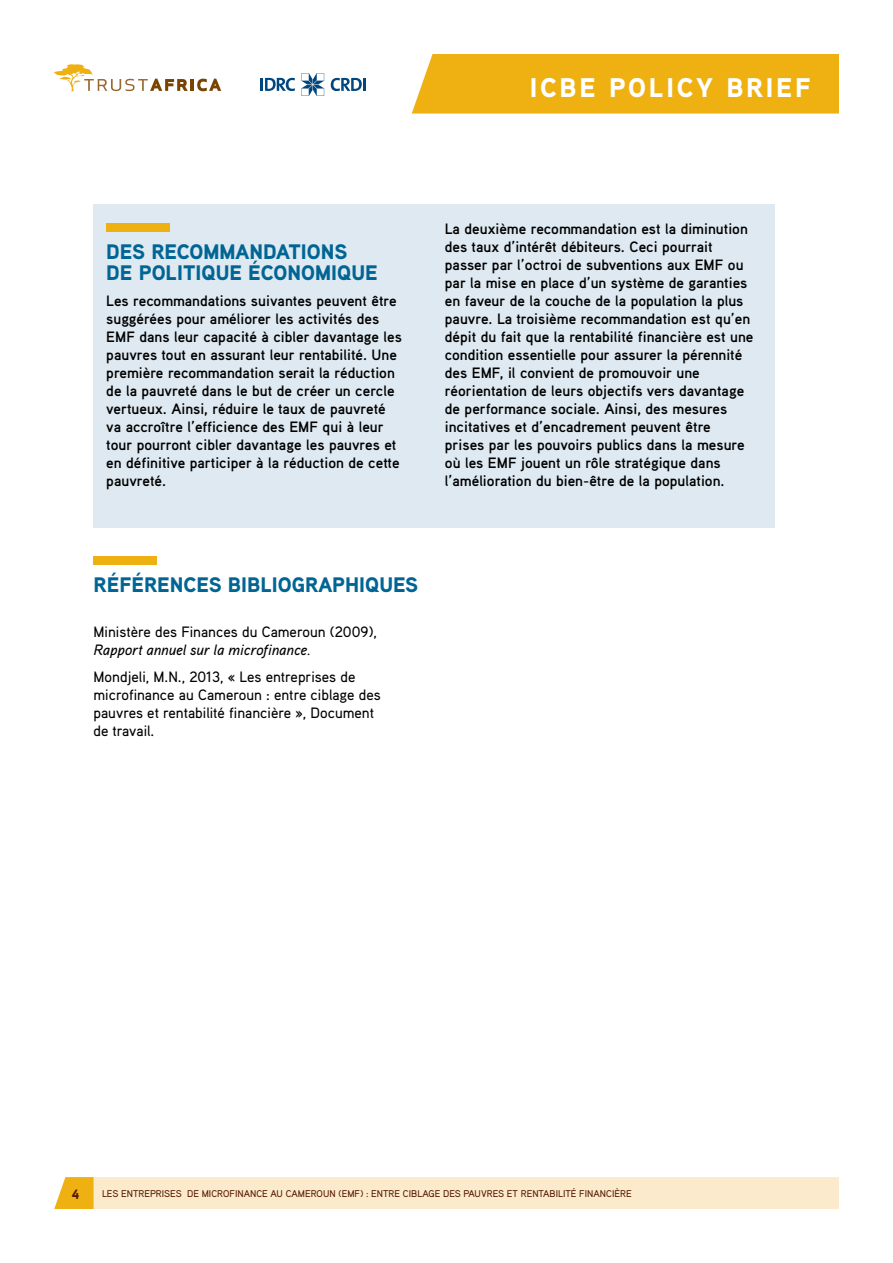
<style>
.page{position:relative;width:893px;height:1263px;background:#fff}
.page>*{position:absolute;margin:0;border:0;box-sizing:border-box;transform-origin:0 0}
.t1{font:900 27px "Aaux Pro";letter-spacing:.1em;color:#fff}
.t2{font:900 21px/21px "Aaux Pro";color:#006594}
.t3{font:700 15px/18px "Aaux Pro";color:#000}
.t4{font:500 15px/18px "Aaux Pro";color:#000}
.t5{font:italic 500 15px "Aaux Pro";color:#000}
.t6{font:900 13.5px "Aaux Pro";color:#551900}
.t7{font:500 9.75px "Aaux Pro";color:#551900}
</style>
<div class="page">
<div style="left:54px;top:1177px;width:785px;height:32px;background:#fbeacb"></div>
<div style="left:412px;top:54px;width:427px;height:60px;background:#eeb111"></div>
<svg style="left:54px;top:64px;width:167px;height:27px"></svg>
<svg style="left:260px;top:78px;width:35px;height:13px"></svg>
<svg style="left:331px;top:78px;width:34px;height:13px"></svg>
<svg style="left:301px;top:73px;width:23px;height:23px"></svg>
<div style="left:94px;top:204px;width:681px;height:323px;background:#dee9f1"></div>
<div style="left:106px;top:223px;width:64px;height:9px;background:#eeb111"></div>
<div style="left:94px;top:556px;width:63px;height:9px;background:#eeb111"></div>
<h1 class="t1" style="left:530px;top:70px;width:282px">ICBE POLICY BRIEF</h1>
<h2 class="t2" style="left:106px;top:240px;width:14px">DES</h2>
<h2 class="t2" style="left:151px;top:240px;width:68px">RECOMMAN</h2>
<h2 class="t2" style="left:106px;top:240px;width:259px;text-indent:157px">DATIONS<br>DE POLITIQUE ÉCONOMIQUE</h2>
<p class="t3" style="left:106px;top:291px;width:297px">Les recommandations suivantes peuvent être suggérées pour améliorer les activités des EMF dans leur capacité à cibler davantage les pauvres tout en assurant leur rentabilité. Une première recommandation serait la réduction de la pauvreté dans le but de créer un cercle vertueux. Ainsi, réduire le taux de pauvreté va accroître l’efficience des EMF qui à leur tour pourront cibler davantage les pauvres et en définitive participer à la réduction de cette pauvreté.</p>
<p class="t3" style="left:445px;top:219px;width:310px">La deuxième recommandation est la diminution des taux d’intérêt débiteurs. Ceci pourrait passer par l’octroi de subventions aux EMF ou par la mise en place d’un système de garanties en faveur de la couche de la population la plus pauvre. La troisième recommandation est qu’en dépit du fait que la rentabilité financière est une condition essentielle pour assurer la pérennité des EMF, il convient de promouvoir une réorientation de leurs objectifs vers davantage de performance sociale. Ainsi, des mesures incitatives et d’encadrement peuvent être prises par les pouvoirs publics dans la mesure où les EMF jouent un rôle stratégique dans l’amélioration du bien-être de la population.</p>
<h2 class="t2" style="left:94px;top:573px;width:65px">RÉFÉRENCES</h2>
<h2 class="t2" style="left:228px;top:573px;width:165px">BIBLIOGRAPHIQUES</h2>
<p class="t4" style="left:94px;top:622px;width:285px">Ministère des Finances du Cameroun (2009),</p>
<p class="t5" style="left:94px;top:640px;width:219px">Rapport annuel sur la microfinance.</p>
<p class="t4" style="left:94px;top:667px;width:289px">Mondjeli, M.N., 2013, « Les entreprises de microfinance au Cameroun : entre ciblage des pauvres et rentabilité financière », Document de travail.</p>
<p class="t6" style="left:72px;top:1186px;width:9px">4</p>
<p class="t7" style="left:102px;top:1188px;width:247px">Les entreprises de microfinance au Cameroun (EMF</p>
<p class="t7" style="left:360px;top:1188px;width:273px">) : entre ciblage des pauvres et rentabilité financière</p>
</div>
